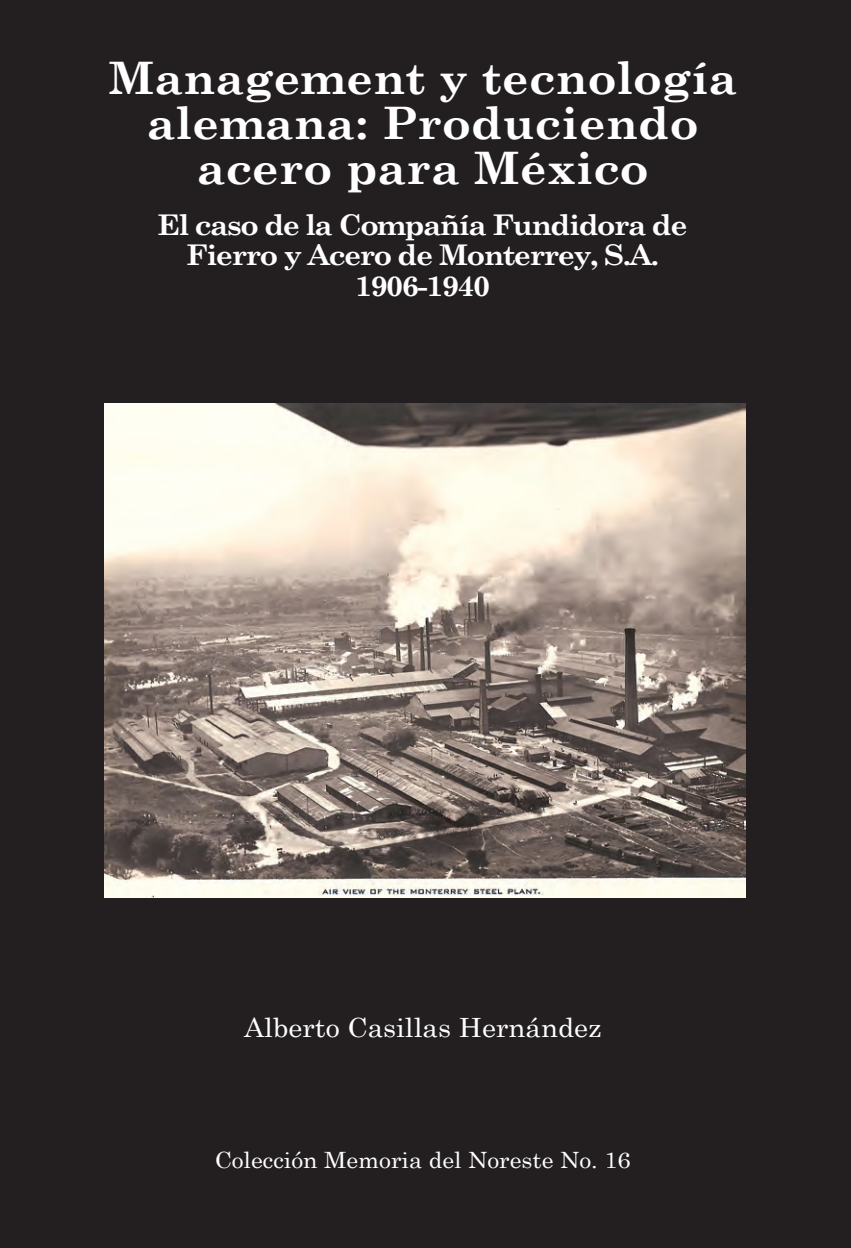
<style>
.page{position:relative;width:851px;height:1248px;background:#fff}
.page>*{position:absolute;margin:0;border:0;box-sizing:border-box;transform-origin:0 0}
.t1{font:700 44.8px/44.8px "Century Schoolbook";color:#fff;text-align:center;scale:1.05 1}
.t2{font:700 28.6px/30.6px "Century Schoolbook";letter-spacing:-.05em;color:#fff;text-align:center;scale:1.05 1}
.t3{font:26.4px "Century Schoolbook";color:#fff;scale:1.05 1}
.t4{font:22.4px "Century Schoolbook";color:#fff;scale:1.05 1}
</style>
<div class="page">
<div style="left:0;top:0;width:850px;height:1247px;background:#231f20"></div>
<img style="left:104px;top:404px;width:640px;height:493px">
<p class="t1" style="left:108px;top:53px;width:601px">Management y tecnología alemana: Produciendo acero para México</p>
<p class="t2" style="left:158px;top:208px;width:506px">El caso de la Compañía Fundidora de<br>Fierro y Acero de Monterrey, S.A.<br>1906-1940</p>
<p class="t3" style="left:244px;top:1005px;width:342px">Alberto Casillas Hernández</p>
<p class="t4" style="left:215px;top:1141px;width:397px">Colección Memoria del Noreste No. 16</p>
</div>
